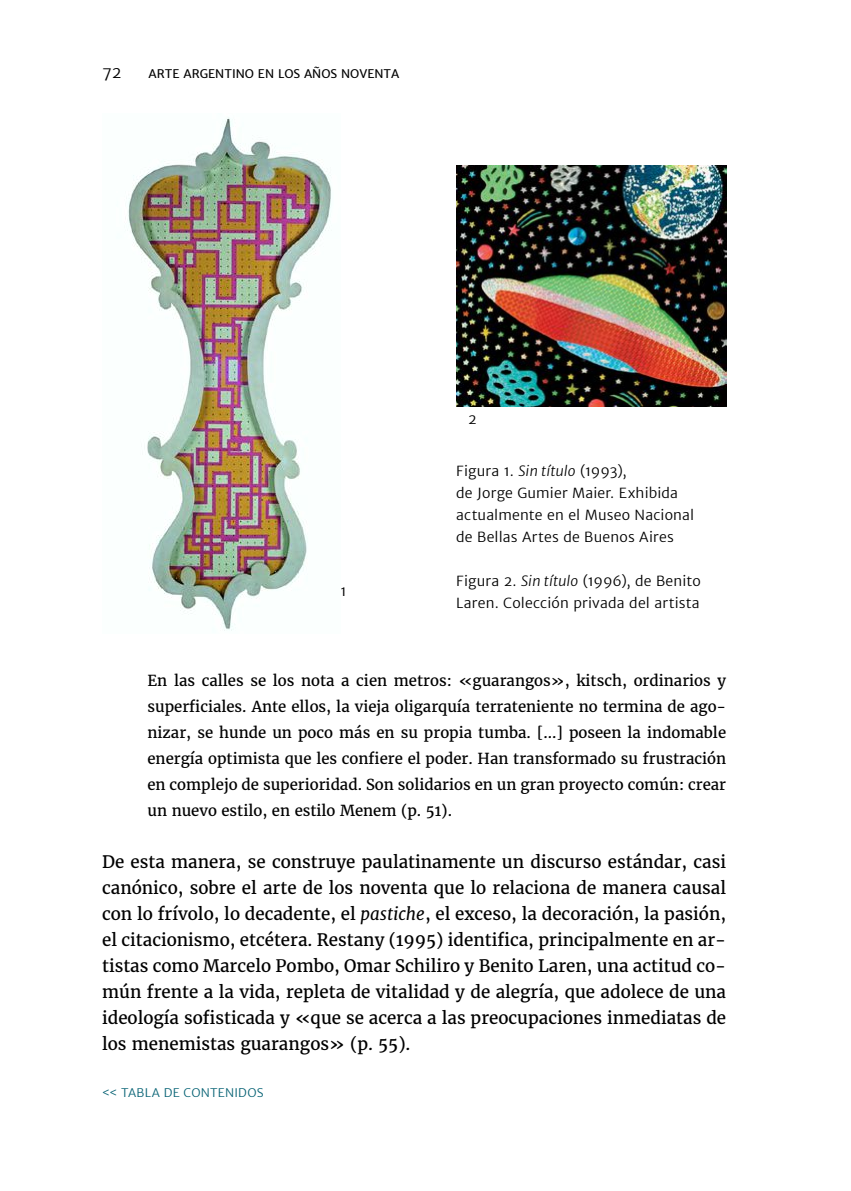
<style>
.page{position:relative;width:851px;height:1191px;background:#fff}
.page>*{position:absolute;margin:0;border:0;box-sizing:border-box;transform-origin:0 0}
.texto_sin_sangría{font:17px/26px "Merriweather";color:#000;text-align:justify}
.bibligrafía{font:300 16px "Merriweather Sans";color:#000}
.cita_a_bando{font:15px/26px "Merriweather";color:#000;text-align:justify}
.pie_de_foto{font:300 14px/22px "Merriweather Sans";letter-spacing:.015em;color:#000}
.bibligrafía-2{font:12px "Merriweather Sans";color:#000}
.texto{font:300 12px "Merriweather Sans";letter-spacing:.02em;color:#086375}
.s1{font-style:italic}
</style>
<div class="page">
<img style="left:127px;top:117px;width:204px;height:514px">
<img style="left:456px;top:165px;width:270px;height:241px">
<p class="bibligrafía" style="left:102px;top:62px;width:21px">72</p>
<p class="bibligrafía-2" style="left:148px;top:66px;width:252px">ARTE ARGENTINO EN LOS AÑOS NOVENTA</p>
<p class="pie_de_foto" style="left:340px;top:580px;width:8px">1</p>
<p class="pie_de_foto" style="left:468px;top:407px;width:10px">2</p>
<p class="pie_de_foto" style="left:456px;top:460px;width:239px">Figura 1. <span class="s1">Sin título</span> (1993),<br>de Jorge Gumier Maier. Exhibida actualmente en el Museo Nacional de Bellas Artes de Buenos Aires</p>
<p class="pie_de_foto" style="left:456px;top:570px;width:246px">Figura 2. <span class="s1">Sin título</span> (1996), de Benito<br>Laren. Colección privada del artista</p>
<p class="cita_a_bando" style="left:147px;top:667px;width:580px">En las calles se los nota a cien metros: «guarangos», kitsch, ordinarios y superficiales. Ante ellos, la vieja oligarquía terrateniente no termina de ago&shy;nizar, se hunde un poco más en su propia tumba. [...] poseen la indomable energía optimista que les confiere el poder. Han transformado su frustración en complejo de superioridad. Son solidarios en un gran proyecto común: crear un nuevo estilo, en estilo Menem (p. 51).</p>
<p class="texto_sin_sangría" style="left:102px;top:848px;width:625px">De esta manera, se construye paulatinamente un discurso estándar, casi canónico, sobre el arte de los noventa que lo relaciona de manera causal con lo frívolo, lo decadente, el <span class="s1">pastiche</span>, el exceso, la decoración, la pasión, el citacionismo, etcétera. Restany (1995) identifica, principalmente en ar&shy;tistas como Marcelo Pombo, Omar Schiliro y Benito Laren, una actitud co&shy;mún frente a la vida, repleta de vitalidad y de alegría, que adolece de una ideología sofisticada y «que se acerca a las preocupaciones inmediatas de los menemistas guarangos» (p. 55).</p>
<p class="texto" style="left:102px;top:1085px;width:163px">&lt;&lt; TABLA DE CONTENIDOS</p>
</div>
